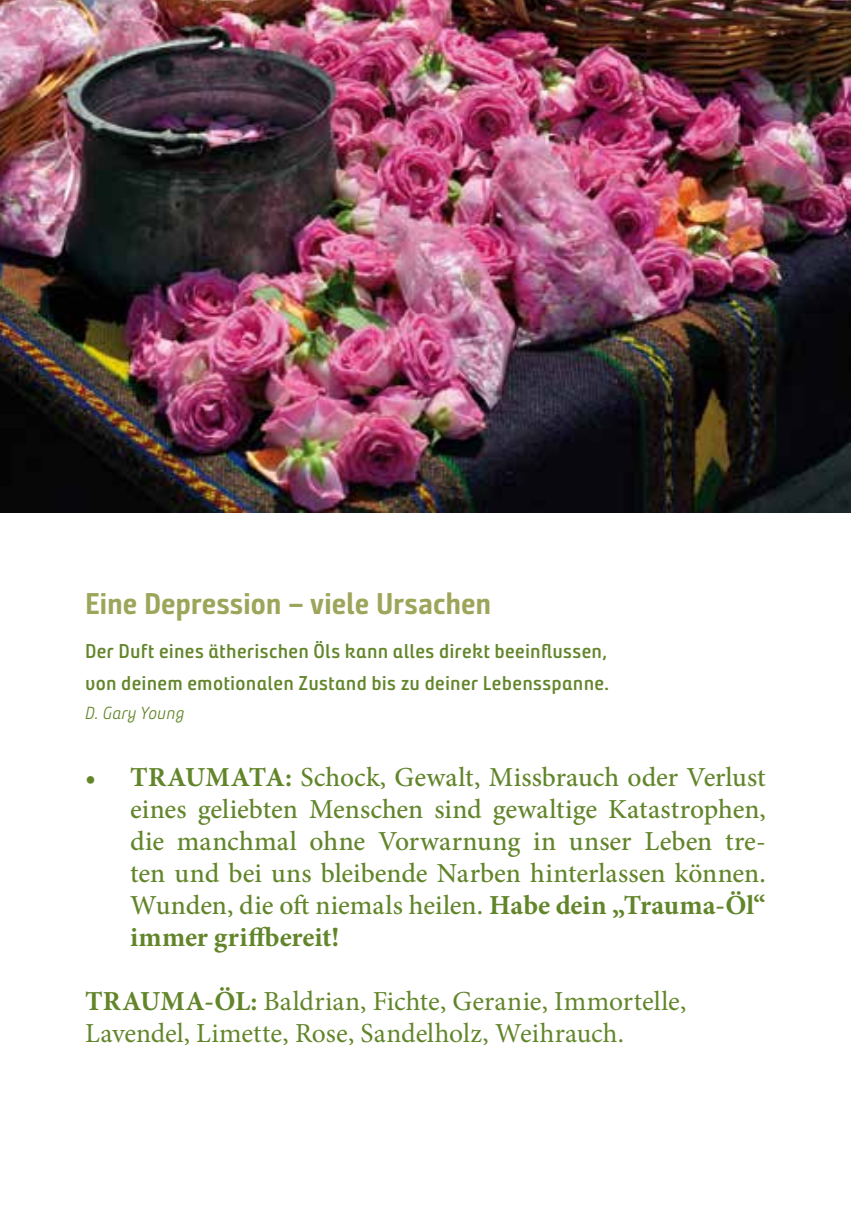
<style>
.page{position:relative;width:851px;height:1205px;background:#fff}
.page>*{position:absolute;margin:0;border:0;box-sizing:border-box;transform-origin:0 0}
.t1{font:700 30px "Bunday Sans";letter-spacing:-.005em;color:#9da55a}
.t2{font:500 27.5px/32px "Minion Pro";letter-spacing:-.005em;color:#62852a;text-align:justify}
.t3{font:27.5px/32px "Minion Pro";color:#62852a}
.t4{font:20px/32px "Bunday Clean Se Bold Up";letter-spacing:.015em;color:#62852a}
.t5{font:17.5px "Bunday Clean Se Ligh Up It";letter-spacing:.01em;color:#62852a}
.s1{font-weight:700}
</style>
<div class="page">
<img style="left:0;top:0;width:850px;height:513px">
<p class="t1" style="left:85px;top:585px;width:408px">Eine Depression – viele Ursachen</p>
<p class="t4" style="left:85px;top:634px;width:525px">Der Duft eines ätherischen Öls kann alles direkt beeinflussen, von deinem emotionalen Zustand bis zu deiner Lebensspanne.</p>
<p class="t5" style="left:85px;top:702px;width:101px">D. Gary Young</p>
<p class="t2" style="left:130px;top:761px;width:637px;text-indent:-45px"><span class="s1">• TRAUMATA:</span> Schock, Gewalt, Missbrauch oder Verlust eines geliebten Menschen sind gewaltige Katastrophen, die manchmal ohne Vorwarnung in unser Leben tre&shy;ten und bei uns bleibende Narben hinterlassen können.<br>Wunden, die oft niemals heilen. <span class="s1">Habe dein „Trauma-Öl“ immer griffbereit!</span></p>
<p class="t3" style="left:85px;top:985px;width:602px"><span class="s1">TRAUMA-ÖL:</span> Baldrian, Fichte, Geranie, Immortelle,<br>Lavendel, Limette, Rose, Sandelholz, Weihrauch.</p>
</div>
